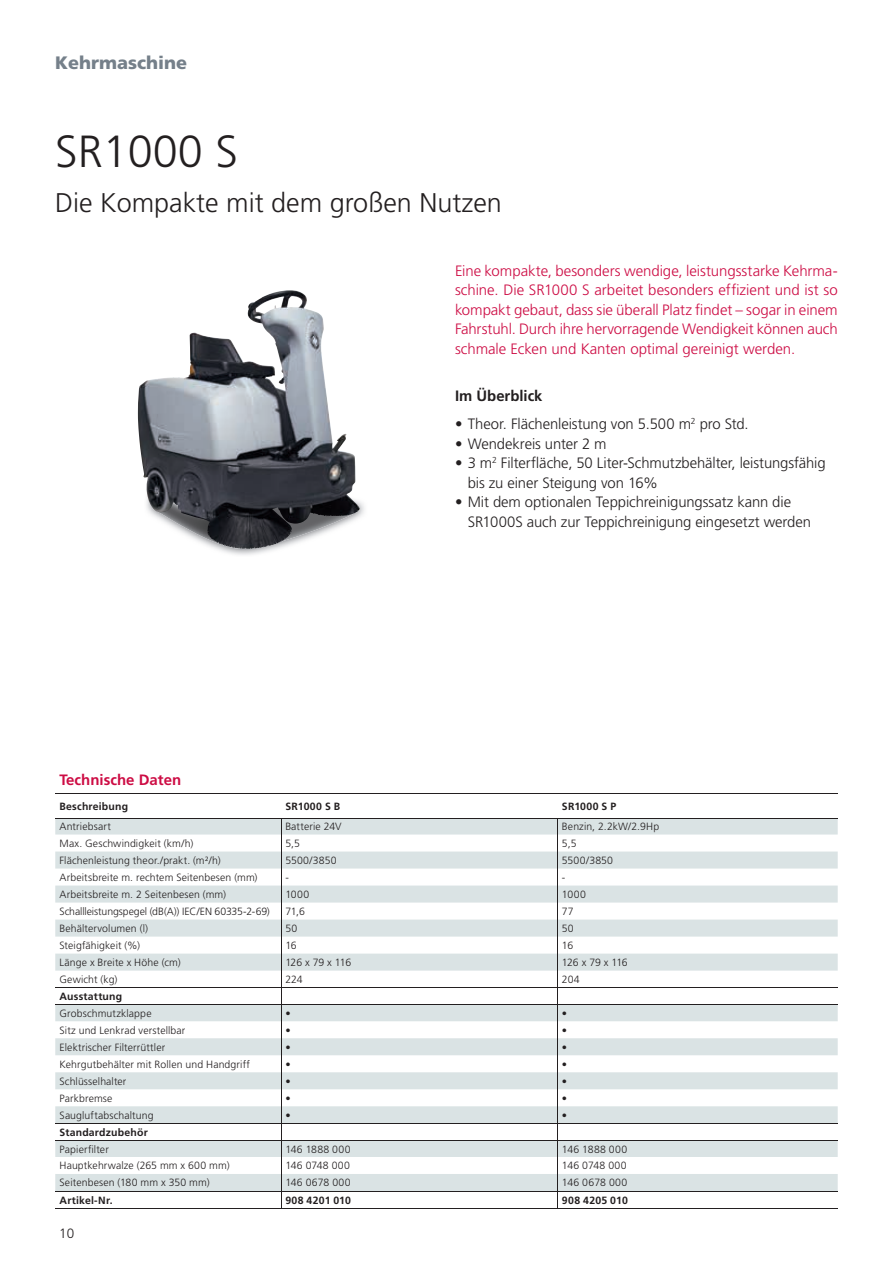
<style>
.page{position:relative;width:893px;height:1263px;background:#fff}
.page>*{position:absolute;margin:0;border:0;box-sizing:border-box;transform-origin:0 0}
.t1{font:300 45px "Frutiger LT Std";color:#231f20}
.t2{font:300 27px "Frutiger LT Std";color:#231f20}
.t3{font:900 18px "Frutiger LT Std";color:#75808a}
.t4{font:300 15px/19.5px "Frutiger LT Std";letter-spacing:-.005em;color:#cd0c44;text-align:justify}
.t5{font:300 15px/19.5px "Frutiger LT Std";letter-spacing:-.01em;color:#231f20}
.t6{font:700 15px "Frutiger LT Std";color:#cd0c44}
.t7{font:700 15px "Frutiger LT Std";color:#231f20}
.t8{font:300 13.5px "Frutiger LT Std";color:#231f20}
.t9{font:300 10.5px "Frutiger LT Std";letter-spacing:.01em;color:#231f20}
.t10{font:700 10.5px "Frutiger LT Std";letter-spacing:.02em;color:#231f20}
.t11{font:300 10.5px "Frutiger LT Std";letter-spacing:.03em;color:#231f20}
.t12{font:300 10.5px "Frutiger LT Std";letter-spacing:-.01em;color:#231f20}
</style>
<div class="page">
<img style="left:217px;top:483px;width:148px;height:72px">
<img style="left:149px;top:490px;width:215px;height:59px">
<img style="left:138px;top:292px;width:147px;height:220px">
<hr style="left:55px;top:793px;width:226px;height:1px;background:#231f20">
<hr style="left:281px;top:793px;width:277px;height:1px;background:#231f20">
<hr style="left:558px;top:793px;width:280px;height:1px;background:#231f20">
<hr style="left:55px;top:1208px;width:226px;height:1px;background:#231f20">
<hr style="left:281px;top:1208px;width:277px;height:1px;background:#231f20">
<svg style="left:55px;top:818px;width:783px;height:390px"></svg>
<hr style="left:558px;top:1208px;width:280px;height:1px;background:#231f20">
<h3 class="t3" style="left:55px;top:52px;width:134px">Kehrmaschine</h3>
<h1 class="t1" style="left:55px;top:126px;width:184px">SR1000 S</h1>
<h2 class="t2" style="left:55px;top:188px;width:448px">Die Kompakte mit dem großen Nutzen</h2>
<p class="t4" style="left:455px;top:261px;width:384px">Eine kompakte, besonders wendige, leistungsstarke Kehrma&shy;schine. Die SR1000 S arbeitet besonders effizient und ist so kompakt gebaut, dass sie überall Platz findet – sogar in einem Fahrstuhl. Durch ihre hervorragende Wendigkeit können auch schmale Ecken und Kanten optimal gereinigt werden.</p>
<h3 class="t7" style="left:455px;top:387px;width:89px">Im Überblick</h3>
<h3 class="t5" style="left:455px;top:415px;width:295px">• Theor. Flächenleistung von 5.500 m<sup>2</sup> pro Std.</h3>
<h3 class="t5" style="left:455px;top:434px;width:153px">• Wendekreis unter 2 m</h3>
<h3 class="t5" style="left:468px;top:454px;width:359px;text-indent:-13px">• 3 m<sup>2</sup> Filterfläche, 50 Liter-Schmutzbehälter, leistungsfähig bis zu einer Steigung von 16%</h3>
<h3 class="t5" style="left:468px;top:493px;width:345px;text-indent:-13px">• Mit dem optionalen Teppichreinigungssatz kann die<br>SR1000S auch zur Teppichreinigung eingesetzt werden</h3>
<h3 class="t6" style="left:60px;top:771px;width:123px">Technische Daten</h3>
<p class="t10" style="left:60px;top:800px;width:70px">Beschreibung</p>
<p class="t10" style="left:285px;top:800px;width:56px">SR1000 S B</p>
<p class="t10" style="left:562px;top:800px;width:56px">SR1000 S P</p>
<p class="t9" style="left:60px;top:821px;width:53px">Antriebsart</p>
<p class="t9" style="left:285px;top:821px;width:58px">Batterie 24V</p>
<p class="t9" style="left:562px;top:821px;width:99px">Benzin, 2.2kW/2.9Hp</p>
<p class="t9" style="left:60px;top:837px;width:135px">Max. Geschwindigkeit (km/h)</p>
<p class="t9" style="left:285px;top:837px;width:16px">5,5</p>
<p class="t9" style="left:562px;top:837px;width:16px">5,5</p>
<p class="t9" style="left:60px;top:854px;width:163px">Flächenleistung theor./prakt. (m²/h)</p>
<p class="t9" style="left:285px;top:854px;width:53px">5500/3850</p>
<p class="t9" style="left:562px;top:854px;width:53px">5500/3850</p>
<p class="t9" style="left:60px;top:871px;width:200px">Arbeitsbreite m. rechtem Seitenbesen (mm)</p>
<p class="t9" style="left:285px;top:871px;width:5px">-</p>
<p class="t9" style="left:562px;top:871px;width:5px">-</p>
<p class="t9" style="left:60px;top:888px;width:168px">Arbeitsbreite m. 2 Seitenbesen (mm)</p>
<p class="t9" style="left:285px;top:888px;width:25px">1000</p>
<p class="t9" style="left:562px;top:888px;width:25px">1000</p>
<p class="t12" style="left:60px;top:905px;width:212px">Schallleistungspegel (dB(A)) IEC/EN 60335-2-69)</p>
<p class="t9" style="left:285px;top:905px;width:21px">71,6</p>
<p class="t9" style="left:562px;top:905px;width:13px">77</p>
<p class="t9" style="left:60px;top:922px;width:90px">Behältervolumen (l)</p>
<p class="t9" style="left:285px;top:922px;width:13px">50</p>
<p class="t9" style="left:562px;top:922px;width:13px">50</p>
<p class="t9" style="left:60px;top:939px;width:82px">Steigfähigkeit (%)</p>
<p class="t9" style="left:285px;top:939px;width:13px">16</p>
<p class="t9" style="left:562px;top:939px;width:13px">16</p>
<p class="t9" style="left:60px;top:956px;width:123px">Länge x Breite x Höhe (cm)</p>
<p class="t9" style="left:285px;top:956px;width:67px">126 x 79 x 116</p>
<p class="t9" style="left:562px;top:956px;width:67px">126 x 79 x 116</p>
<p class="t9" style="left:60px;top:973px;width:59px">Gewicht (kg)</p>
<p class="t9" style="left:285px;top:973px;width:19px">224</p>
<p class="t9" style="left:562px;top:973px;width:19px">204</p>
<p class="t10" style="left:60px;top:990px;width:64px">Ausstattung</p>
<p class="t9" style="left:60px;top:1007px;width:94px">Grobschmutzklappe</p>
<p class="t9" style="left:285px;top:1007px;width:7px">•</p>
<p class="t9" style="left:562px;top:1007px;width:7px">•</p>
<p class="t9" style="left:60px;top:1024px;width:127px">Sitz und Lenkrad verstellbar</p>
<p class="t9" style="left:285px;top:1024px;width:7px">•</p>
<p class="t9" style="left:562px;top:1024px;width:7px">•</p>
<p class="t9" style="left:60px;top:1041px;width:107px">Elektrischer Filterrüttler</p>
<p class="t9" style="left:285px;top:1041px;width:7px">•</p>
<p class="t9" style="left:562px;top:1041px;width:7px">•</p>
<p class="t9" style="left:60px;top:1058px;width:192px">Kehrgutbehälter mit Rollen und Handgriff</p>
<p class="t9" style="left:285px;top:1058px;width:7px">•</p>
<p class="t9" style="left:562px;top:1058px;width:7px">•</p>
<p class="t9" style="left:60px;top:1075px;width:68px">Schlüsselhalter</p>
<p class="t9" style="left:285px;top:1075px;width:7px">•</p>
<p class="t9" style="left:562px;top:1075px;width:7px">•</p>
<p class="t9" style="left:60px;top:1092px;width:54px">Parkbremse</p>
<p class="t9" style="left:285px;top:1092px;width:7px">•</p>
<p class="t9" style="left:562px;top:1092px;width:7px">•</p>
<p class="t9" style="left:60px;top:1109px;width:95px">Saugluftabschaltung</p>
<p class="t9" style="left:285px;top:1109px;width:7px">•</p>
<p class="t9" style="left:562px;top:1109px;width:7px">•</p>
<p class="t10" style="left:60px;top:1126px;width:90px">Standardzubehör</p>
<p class="t9" style="left:60px;top:1143px;width:51px">Papierfilter</p>
<p class="t11" style="left:285px;top:1143px;width:67px">146 1888 000</p>
<p class="t11" style="left:562px;top:1143px;width:67px">146 1888 000</p>
<p class="t9" style="left:60px;top:1160px;width:172px">Hauptkehrwalze (265 mm x 600 mm)</p>
<p class="t11" style="left:285px;top:1160px;width:66px">146 0748 000</p>
<p class="t11" style="left:562px;top:1160px;width:66px">146 0748 000</p>
<p class="t9" style="left:60px;top:1177px;width:152px">Seitenbesen (180 mm x 350 mm)</p>
<p class="t11" style="left:285px;top:1177px;width:67px">146 0678 000</p>
<p class="t11" style="left:562px;top:1177px;width:67px">146 0678 000</p>
<p class="t10" style="left:60px;top:1194px;width:55px">Artikel-Nr.</p>
<p class="t10" style="left:285px;top:1194px;width:67px">908 4201 010</p>
<p class="t10" style="left:562px;top:1194px;width:67px">908 4205 010</p>
<p class="t8" style="left:59px;top:1225px;width:17px">10</p>
</div>
